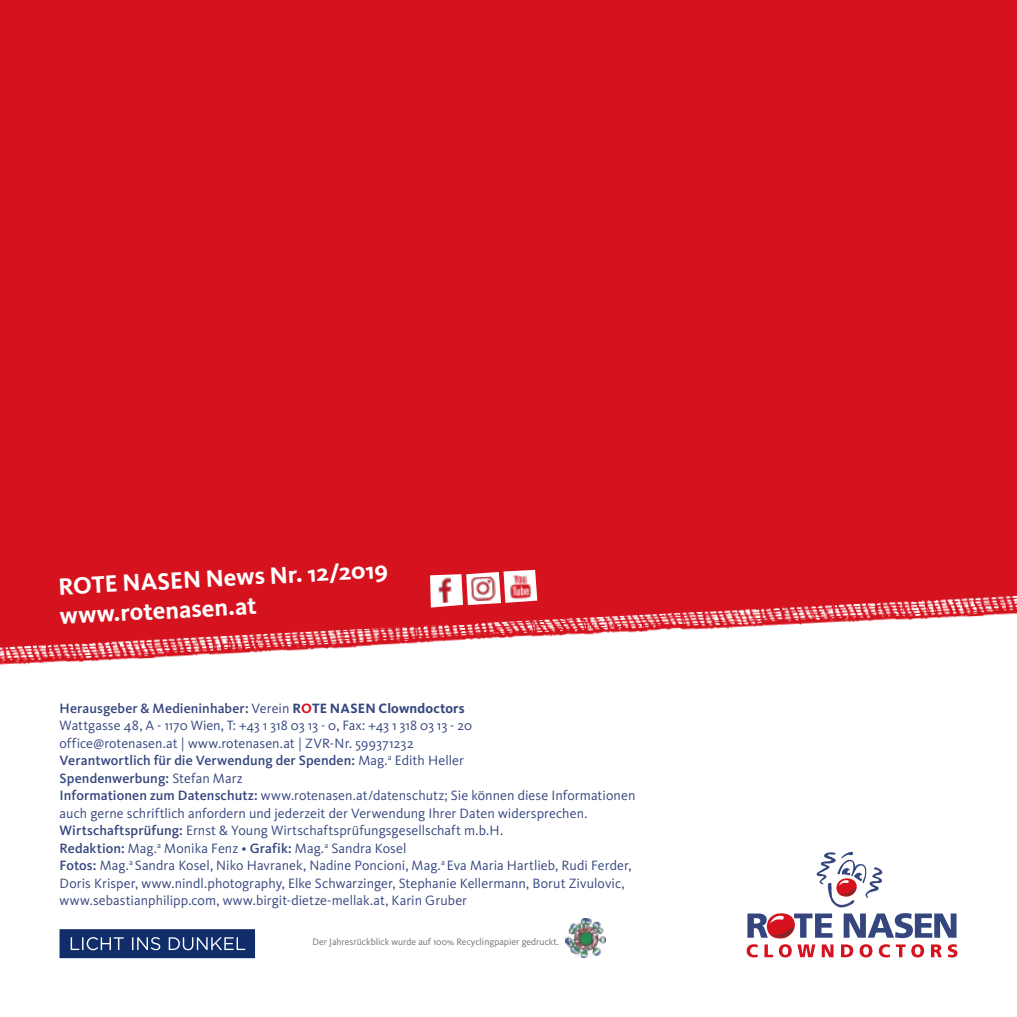
<style>
.page{position:relative;width:1017px;height:1017px;background:#fff}
.page>*{position:absolute;margin:0;border:0;box-sizing:border-box;transform-origin:0 0}
.t1{font:700 24.5px/29.4px "Kievit Pro";color:#fff}
.t2{font:14px/17.5px "Kievit Pro";letter-spacing:.005em;color:#35467f}
.t3{font:9.62px "Kievit Pro";color:#706f6f}
.s1{font-weight:500}
.s2{font-weight:700}
.s3{font-weight:700;color:#d5121e}
</style>
<div class="page">
<img style="left:0;top:585px;width:1017px;height:80px">
<div style="left:0;top:0;width:1017px;height:585px;background:#d5121e"></div>
<svg style="left:817px;top:852px;width:65px;height:55px"></svg>
<svg style="left:747px;top:913px;width:210px;height:44px"></svg>
<div style="left:60px;top:929px;width:195px;height:29px;background:#102d69"></div>
<svg style="left:71px;top:937px;width:174px;height:13px"></svg>
<img style="left:566px;top:919px;width:39px;height:38px">
<svg style="left:430px;top:570px;width:106px;height:38px"></svg>
<img style="left:471px;top:576px;width:25px;height:25px">
<img style="left:505px;top:574px;width:33px;height:34px">
<h1 class="t1" style="left:58px;top:572px;width:331px;rotate:-3deg">ROTE NASEN News Nr. 12/2019 www.rotenasen.at</h1>
<p class="t2" style="left:60px;top:699px;width:577px"><span class="s1">Herausgeber &amp; Medieninhaber:</span> Verein <span class="s2">R</span><span class="s3">O</span><span class="s2">TE NASEN Clowndoctors<br></span>Wattgasse 48, A - 1170 Wien, T: +43 1 318 03 13 - 0, Fax: +43 1 318 03 13 - 20<br>office@rotenasen.at | www.rotenasen.at | ZVR-Nr. 599371232<br><span class="s1">Verantwortlich für die Verwendung der Spenden:</span> Mag.<sup>a</sup> Edith Heller<br><span class="s1">Spendenwerbung:</span> Stefan Marz<br><span class="s1">Informationen zum Datenschutz:</span> www.rotenasen.at/datenschutz; Sie können diese Informationen auch gerne schriftlich anfordern und jederzeit der Verwendung Ihrer Daten widersprechen.<br><span class="s1">Wirtschaftsprüfung:</span> Ernst &amp; Young Wirtschaftsprüfungsgesellschaft m.b.H.<br><span class="s1">Redaktion:</span> Mag.<sup>a</sup> Monika Fenz • <span class="s1">Grafik:</span> Mag.<sup>a</sup> Sandra Kosel<br><span class="s1">Fotos:</span> Mag.<sup>a</sup> Sandra Kosel, Niko Havranek, Nadine Poncioni, Mag.<sup>a</sup> Eva Maria Hartlieb, Rudi Ferder, Doris Krisper, www.nindl.photography, Elke Schwarzinger, Stephanie Kellermann, Borut Zivulovic, www.sebastianphilipp.com, www.birgit-dietze-mellak.at, Karin Gruber</p>
<p class="t3" style="left:313px;top:936px;width:248px">Der Jahresrückblick wurde auf 100% Recyclingpapier gedruckt.</p>
</div>
